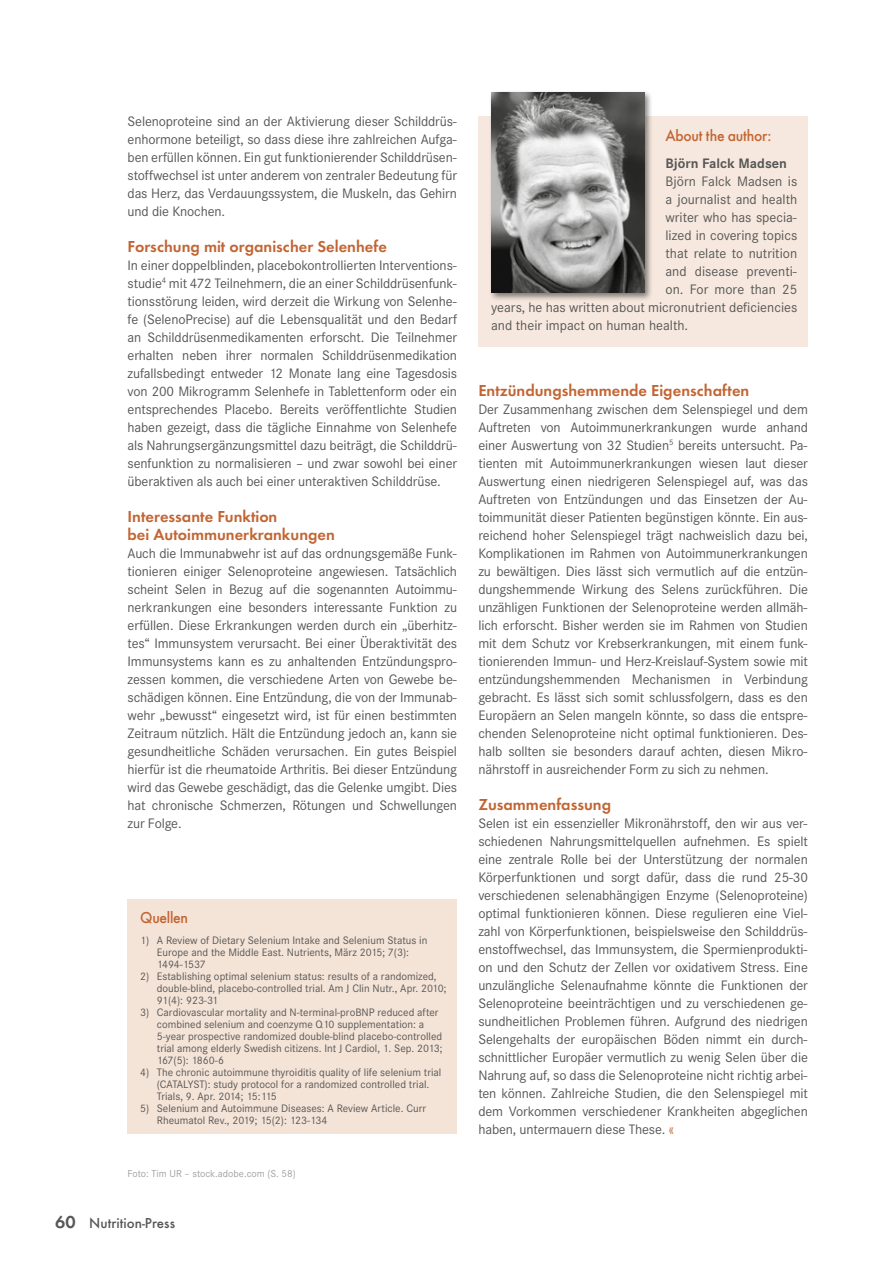
<style>
.page{position:relative;width:893px;height:1263px;background:#fff}
.page>*{position:absolute;margin:0;border:0;box-sizing:border-box;transform-origin:0 0}
.t1{font:600 16.5px/18px "Futura T";color:#c26533}
.t2{font:500 16.5px "Futura T";letter-spacing:-.02em;color:#c26533;scale:.95 1}
.t3{font:500 15px "Futura T";color:#575756}
.t4{font:14.25px/18px "Corporate S";letter-spacing:-.01em;color:#575756;text-align:justify}
.t5{font:700 14.25px "Corporate S";color:#575756}
.t6{font:11.25px/12px "Corporate S";color:#575756}
.t7{font:10.5px "Corporate S";color:#a1a1a1}
.s1{font-weight:600;font-size:18px}
.s2{color:#c26533}
</style>
<div class="page">
<div style="left:478px;top:116px;width:330px;height:231px;background:#f6e8de"></div>
<div style="left:488px;top:90px;width:165px;height:212px;background:#000;opacity:.5"></div>
<img style="left:491px;top:93px;width:153px;height:200px">
<div style="left:128px;top:899px;width:329px;height:235px;background:#f4e3d7"></div>
<p class="t4" style="left:128px;top:112px;width:331px">Selenoproteine sind an der Aktivierung dieser Schilddrüs&shy;enhormone beteiligt, so dass diese ihre zahlreichen Aufga&shy;ben erfüllen können. Ein gut funktionierender Schilddrüsen&shy;stoffwechsel ist unter anderem von zentraler Bedeutung für das Herz, das Verdauungssystem, die Muskeln, das Gehirn und die Knochen.</p>
<p class="t1" style="left:128px;top:237px;width:261px">Forschung mit organischer Selenhefe</p>
<p class="t4" style="left:128px;top:256px;width:331px">In einer doppelblinden, placebokontrollierten Interventions&shy;studie<sup>4</sup> mit 472 Teilnehmern, die an einer Schilddrüsenfunk&shy;tionsstörung leiden, wird derzeit die Wirkung von Selenhe&shy;fe (SelenoPrecise) auf die Lebensqualität und den Bedarf an Schilddrüsenmedikamenten erforscht. Die Teilnehmer erhalten neben ihrer normalen Schilddrüsenmedikation zufallsbedingt entweder 12 Monate lang eine Tagesdosis von 200 Mikrogramm Selenhefe in Tablettenform oder ein entsprechendes Placebo. Bereits veröffentlichte Studien haben gezeigt, dass die tägliche Einnahme von Selenhefe als Nahrungsergänzungsmittel dazu beiträgt, die Schilddrü&shy;senfunktion zu normalisieren – und zwar sowohl bei einer überaktiven als auch bei einer unteraktiven Schilddrüse.</p>
<p class="t1" style="left:128px;top:507px;width:209px">Interessante Funktion<br>bei Autoimmunerkrankungen</p>
<p class="t4" style="left:128px;top:544px;width:331px">Auch die Immunabwehr ist auf das ordnungsgemäße Funk&shy;tionieren einiger Selenoproteine angewiesen. Tatsächlich scheint Selen in Bezug auf die sogenannten Autoimmu&shy;nerkrankungen eine besonders interessante Funktion zu erfüllen. Diese Erkrankungen werden durch ein „überhitz&shy;tes“ Immunsystem verursacht. Bei einer Überaktivität des Immunsystems kann es zu anhaltenden Entzündungspro&shy;zessen kommen, die verschiedene Arten von Gewebe be&shy;schädigen können. Eine Entzündung, die von der Immunab&shy;wehr „bewusst“ eingesetzt wird, ist für einen bestimmten Zeitraum nützlich. Hält die Entzündung jedoch an, kann sie gesundheitliche Schäden verursachen. Ein gutes Beispiel hierfür ist die rheumatoide Arthritis. Bei dieser Entzündung wird das Gewebe geschädigt, das die Gelenke umgibt. Dies hat chronische Schmerzen, Rötungen und Schwellungen zur Folge.</p>
<p class="t2" style="left:140px;top:907px;width:52px">Quellen</p>
<p class="t6" style="left:157px;top:934px;width:272px;text-indent:-17px">1) A Review of Dietary Selenium Intake and Selenium Status in<br>Europe and the Middle East. Nutrients, März 2015; 7(3):<br>1494-1537</p>
<p class="t6" style="left:157px;top:970px;width:291px;text-indent:-17px">2) Establishing optimal selenium status: results of a randomized, double-blind, placebo-controlled trial. Am J Clin Nutr., Apr. 2010;<br>91(4): 923-31</p>
<p class="t6" style="left:157px;top:1006px;width:287px;text-indent:-17px">3) Cardiovascular mortality and N-terminal-proBNP reduced after combined selenium and coenzyme Q10 supplementation: a 5-year prospective randomized double-blind placebo-controlled trial among elderly Swedish citizens. Int J Cardiol, 1. Sep. 2013; 167(5): 1860-6</p>
<p class="t6" style="left:157px;top:1066px;width:286px;text-indent:-17px">4) The chronic autoimmune thyroiditis quality of life selenium trial (CATALYST): study protocol for a randomized controlled trial.<br>Trials, 9. Apr. 2014; 15:115</p>
<p class="t6" style="left:157px;top:1102px;width:271px;text-indent:-17px">5) Selenium and Autoimmune Diseases: A Review Article. Curr<br>Rheumatol Rev., 2019; 15(2): 123-134</p>
<p class="t7" style="left:128px;top:1168px;width:170px">Foto: Tim UR – stock.adobe.com (S. 58)</p>
<p class="t3" style="left:55px;top:1214px;width:121px"><span class="s1">60</span> Nutrition-Press</p>
<p class="t2" style="left:665px;top:125px;width:113px">About the author:</p>
<p class="t5" style="left:665px;top:155px;width:123px">Björn Falck Madsen</p>
<p class="t4" style="left:665px;top:172px;width:133px">Björn Falck Madsen is</p>
<p class="t4" style="left:665px;top:190px;width:133px">a journalist and health</p>
<p class="t4" style="left:665px;top:208px;width:133px">writer who has specia-</p>
<p class="t4" style="left:665px;top:226px;width:133px">lized in covering topics</p>
<p class="t4" style="left:665px;top:244px;width:133px">that relate to nutrition</p>
<p class="t4" style="left:665px;top:262px;width:133px">and disease preventi-</p>
<p class="t4" style="left:665px;top:280px;width:133px">on. For more than 25</p>
<p class="t4" style="left:491px;top:298px;width:308px">years, he has written about micronutrient deficiencies</p>
<p class="t4" style="left:491px;top:316px;width:199px">and their impact on human health.</p>
<p class="t1" style="left:478px;top:381px;width:272px">Entzündungshemmende Eigenschaften</p>
<p class="t4" style="left:478px;top:400px;width:331px">Der Zusammenhang zwischen dem Selenspiegel und dem Auftreten von Autoimmunerkrankungen wurde anhand einer Auswertung von 32 Studien<sup>5</sup> bereits untersucht. Pa&shy;tienten mit Autoimmunerkrankungen wiesen laut dieser Auswertung einen niedrigeren Selenspiegel auf, was das Auftreten von Entzündungen und das Einsetzen der Au&shy;toimmunität dieser Patienten begünstigen könnte. Ein aus&shy;reichend hoher Selenspiegel trägt nachweislich dazu bei, Komplikationen im Rahmen von Autoimmunerkrankungen zu bewältigen. Dies lässt sich vermutlich auf die entzün&shy;dungshemmende Wirkung des Selens zurückführen. Die unzähligen Funktionen der Selenoproteine werden allmäh&shy;lich erforscht. Bisher werden sie im Rahmen von Studien mit dem Schutz vor Krebserkrankungen, mit einem funk&shy;tionierenden Immun- und Herz-Kreislauf-System sowie mit entzündungshemmenden Mechanismen in Verbindung gebracht. Es lässt sich somit schlussfolgern, dass es den Europäern an Selen mangeln könnte, so dass die entspre&shy;chenden Selenoproteine nicht optimal funktionieren. Des&shy;halb sollten sie besonders darauf achten, diesen Mikro&shy;nährstoff in ausreichender Form zu sich zu nehmen.</p>
<p class="t1" style="left:478px;top:795px;width:134px">Zusammenfassung</p>
<p class="t4" style="left:478px;top:814px;width:331px">Selen ist ein essenzieller Mikronährstoff, den wir aus ver&shy;schiedenen Nahrungsmittelquellen aufnehmen. Es spielt eine zentrale Rolle bei der Unterstützung der normalen Körperfunktionen und sorgt dafür, dass die rund 25-30 verschiedenen selenabhängigen Enzyme (Selenoproteine) optimal funktionieren können. Diese regulieren eine Viel&shy;zahl von Körperfunktionen, beispielsweise den Schilddrüs&shy;enstoffwechsel, das Immunsystem, die Spermienprodukti&shy;on und den Schutz der Zellen vor oxidativem Stress. Eine unzulängliche Selenaufnahme könnte die Funktionen der Selenoproteine beeinträchtigen und zu verschiedenen ge&shy;sundheitlichen Problemen führen. Aufgrund des niedrigen Selengehalts der europäischen Böden nimmt ein durch&shy;schnittlicher Europäer vermutlich zu wenig Selen über die Nahrung auf, so dass die Selenoproteine nicht richtig arbei&shy;ten können. Zahlreiche Studien, die den Selenspiegel mit dem Vorkommen verschiedener Krankheiten abgeglichen haben, untermauern diese These. <span class="s2">«</span></p>
</div>
